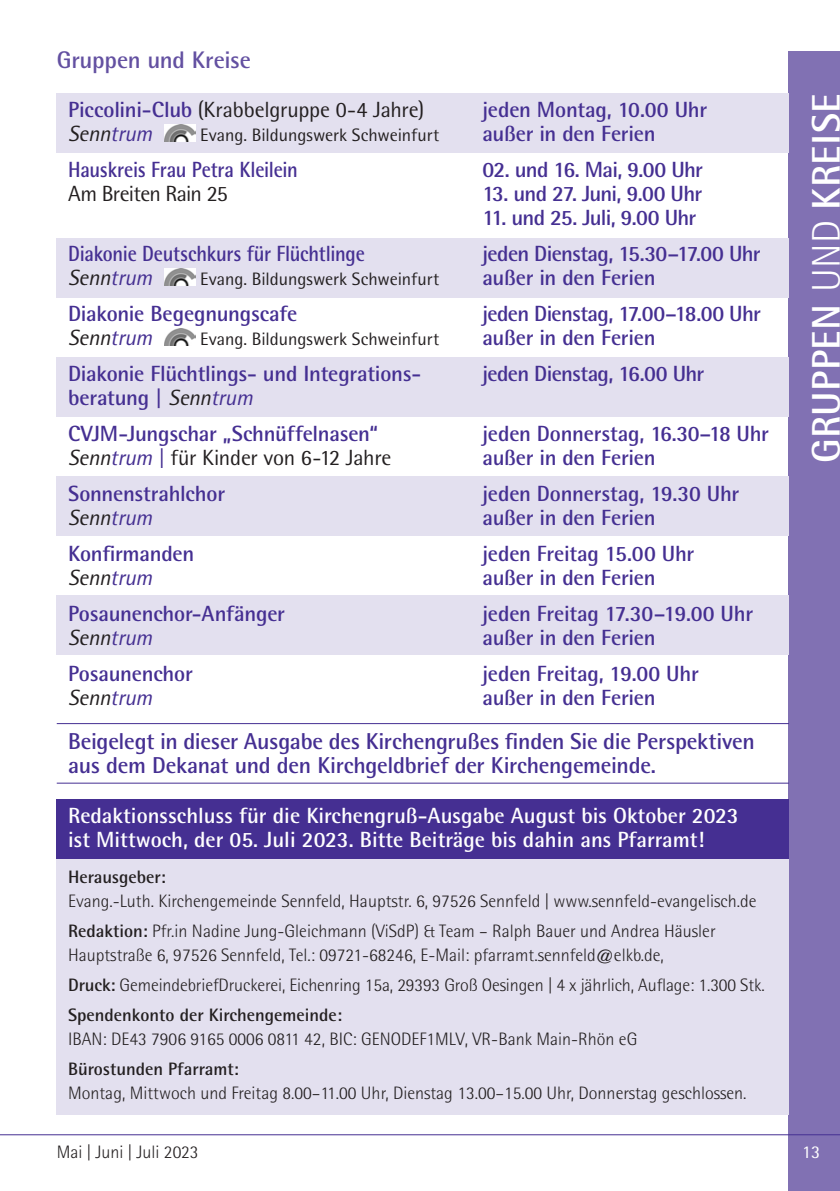
<style>
.page{position:relative;width:840px;height:1191px;background:#fff}
.page>*{position:absolute;margin:0;border:0;box-sizing:border-box;transform-origin:0 0}
.t1{font:700 40px "Rotis Semi Sans Std";letter-spacing:.01em;color:#fff}
.t2{font:700 24px "Rotis Semi Sans Std";letter-spacing:-.005em;color:#6350a1}
.t3{font:700 23px/24px "Rotis Semi Sans Std";letter-spacing:-.01em;color:#452f92}
.t4{font:700 22px/36px "Rotis Semi Sans Std";letter-spacing:-.015em;color:#452f92}
.t5{font:700 22px/24px "Rotis Semi Sans Std";color:#fff}
.t6{font:22px "Rotis Semi Sans Std";letter-spacing:-.015em;color:#231f20}
.t7{font:700 22px "Rotis Semi Sans Std";letter-spacing:-.015em;color:#452f92;scale:.9 1}
.t8{font:italic 22px "Rotis Semi Sans Std";letter-spacing:-.015em;color:#231f20}
.t9{font:700 22px "Rotis Semi Sans Std";letter-spacing:-.035em;color:#452f92}
.t10{font:22px "Rotis Semi Sans Std";letter-spacing:-.035em;color:#231f20}
.t11{font:300 18px/30px "Rotis Semi Sans Std";color:#231f20}
.t12{font:18px "Rotis Semi Sans Std";color:#231f20}
.t13{font:700 18px "Rotis Semi Sans Std";color:#231f20}
.t14{font:18px "Rotis Semi Sans Std";color:#fff}
.s1{font-weight:700;color:#452f92}
.s2{color:#452f92}
.s3{font-weight:400;font-style:italic;color:#231f20}
.s4{font-weight:400;font-style:italic}
.s5{font-style:italic}
.s6{font-style:italic;color:#452f92}
.s7{font-weight:700}
.s8{font-weight:300}
</style>
<div class="page">
<div style="left:788px;top:51px;width:51px;height:1140px;background:#8171b3"></div>
<hr style="left:0;top:1134px;width:839px;height:1px;background:#452f92">
<div style="left:57px;top:94px;width:731px;height:59px;background:#e3e0ef"></div>
<div style="left:57px;top:238px;width:731px;height:60px;background:#e3e0ef"></div>
<div style="left:57px;top:357px;width:731px;height:60px;background:#e3e0ef"></div>
<div style="left:57px;top:476px;width:731px;height:60px;background:#e3e0ef"></div>
<div style="left:57px;top:595px;width:731px;height:60px;background:#e3e0ef"></div>
<img style="left:164px;top:124px;width:31px;height:17px">
<img style="left:164px;top:268px;width:31px;height:17px">
<img style="left:164px;top:328px;width:31px;height:17px">
<hr style="left:57px;top:782px;width:731px;height:1px;background:#452f92">
<hr style="left:57px;top:723px;width:731px;height:1px;background:#452f92">
<div style="left:57px;top:859px;width:731px;height:255px;background:#e3e0ef"></div>
<div style="left:57px;top:799px;width:731px;height:60px;background:#452f92"></div>
<p class="t2" style="left:57px;top:45px;width:196px">Gruppen und Kreise</p>
<p class="t6" style="left:68px;top:97px;width:357px"><span class="s1">Piccolini-Club</span> (Krabbelgruppe 0-4 Jahre)</p>
<p class="t4" style="left:482px;top:91px;width:226px">jeden Montag, 10.00 Uhr</p>
<p class="t8" style="left:68px;top:120px;width:86px">Senn<span class="s2">trum</span></p>
<p class="t12" style="left:200px;top:125px;width:240px">Evang. Bildungswerk Schweinfurt</p>
<p class="t4" style="left:482px;top:115px;width:174px">außer in den Ferien</p>
<p class="t7" style="left:68px;top:156px;width:257px">Hauskreis Frau Petra Kleilein</p>
<p class="t4" style="left:482px;top:151px;width:222px">02. und 16. Mai, 9.00 Uhr</p>
<p class="t10" style="left:68px;top:181px;width:161px">Am Breiten Rain 25</p>
<p class="t9" style="left:482px;top:180px;width:221px">13. und 27. Juni, 9.00 Uhr</p>
<p class="t9" style="left:482px;top:204px;width:215px">11. und 25. Juli, 9.00 Uhr</p>
<p class="t7" style="left:68px;top:240px;width:331px">Diakonie Deutschkurs für Flüchtlinge</p>
<p class="t4" style="left:482px;top:235px;width:279px">jeden Dienstag, 15.30–17.00 Uhr</p>
<p class="t8" style="left:68px;top:264px;width:86px">Senn<span class="s2">trum</span></p>
<p class="t12" style="left:200px;top:269px;width:240px">Evang. Bildungswerk Schweinfurt</p>
<p class="t4" style="left:482px;top:259px;width:174px">außer in den Ferien</p>
<p class="t4" style="left:68px;top:295px;width:231px">Diakonie Begegnungscafe</p>
<p class="t4" style="left:482px;top:295px;width:280px">jeden Dienstag, 17.00–18.00 Uhr</p>
<p class="t8" style="left:68px;top:324px;width:86px">Senn<span class="s2">trum</span></p>
<p class="t12" style="left:200px;top:329px;width:240px">Evang. Bildungswerk Schweinfurt</p>
<p class="t4" style="left:482px;top:319px;width:174px">außer in den Ferien</p>
<p class="t4" style="left:68px;top:355px;width:354px">Diakonie Flüchtlings- und Integrations-</p>
<p class="t4" style="left:482px;top:355px;width:223px">jeden Dienstag, 16.00 Uhr</p>
<p class="t4" style="left:68px;top:379px;width:311px">beratung | <span class="s3">Senn</span><span class="s4">trum<br></span>CVJM-Jungschar „Schnüffelnasen“</p>
<p class="t4" style="left:482px;top:415px;width:288px">jeden Donnerstag, 16.30–18 Uhr</p>
<p class="t6" style="left:68px;top:445px;width:325px"><span class="s5">Senn</span><span class="s6">trum |</span> für Kinder von 6-12 Jahre</p>
<p class="t4" style="left:482px;top:439px;width:174px">außer in den Ferien</p>
<p class="t4" style="left:68px;top:475px;width:158px">Sonnenstrahlchor</p>
<p class="t4" style="left:482px;top:475px;width:258px">jeden Donnerstag, 19.30 Uhr</p>
<p class="t8" style="left:68px;top:504px;width:86px">Senn<span class="s2">trum</span></p>
<p class="t4" style="left:482px;top:499px;width:174px">außer in den Ferien</p>
<p class="t4" style="left:68px;top:535px;width:128px">Konfirmanden</p>
<p class="t4" style="left:482px;top:535px;width:213px">jeden Freitag 15.00 Uhr</p>
<p class="t8" style="left:68px;top:564px;width:86px">Senn<span class="s2">trum</span></p>
<p class="t4" style="left:482px;top:559px;width:174px">außer in den Ferien</p>
<p class="t4" style="left:68px;top:595px;width:218px">Posaunenchor-Anfänger</p>
<p class="t4" style="left:482px;top:595px;width:272px">jeden Freitag 17.30–19.00 Uhr</p>
<p class="t8" style="left:68px;top:624px;width:86px">Senn<span class="s2">trum</span></p>
<p class="t4" style="left:482px;top:619px;width:174px">außer in den Ferien</p>
<p class="t4" style="left:68px;top:655px;width:126px">Posaunenchor</p>
<p class="t4" style="left:482px;top:655px;width:218px">jeden Freitag, 19.00 Uhr</p>
<p class="t8" style="left:68px;top:684px;width:86px">Senn<span class="s2">trum</span></p>
<p class="t4" style="left:482px;top:679px;width:174px">außer in den Ferien</p>
<p class="t3" style="left:68px;top:728px;width:688px">Beigelegt in dieser Ausgabe des Kirchengrußes finden Sie die Perspektiven aus dem Dekanat und den Kirchgeldbrief der Kirchengemeinde.</p>
<p class="t5" style="left:68px;top:803px;width:671px">Redaktionsschluss für die Kirchengruß-Ausgabe August bis Oktober 2023 ist Mittwoch, der 05. Juli 2023. Bitte Beiträge bis dahin ans Pfarramt!</p>
<p class="t13" style="left:68px;top:866px;width:99px">Herausgeber:</p>
<p class="t11" style="left:68px;top:886px;width:689px">Evang.-Luth. Kirchengemeinde Sennfeld, Hauptstr. 6, 97526 Sennfeld | www.sennfeld-evangelisch.de<br><span class="s7">Redaktion:</span> Pfr.in Nadine Jung-Gleichmann (ViSdP) &amp; Team – Ralph Bauer und Andrea Häusler</p>
<p class="t11" style="left:68px;top:940px;width:697px">Hauptstraße 6, 97526 Sennfeld, Tel.: 09721-68246, E-Mail: pfarramt.sennfeld@elkb.de,<br><span class="s7">Druck:</span> GemeindebriefDruckerei, Eichenring 15a, 29393 Groß Oesingen | 4 x jährlich, Auflage: 1.300 Stk.<br><span class="s7">Spendenkonto der Kirchengemeinde:</span></p>
<p class="t11" style="left:68px;top:1024px;width:570px">IBAN: DE43 7906 9165 0006 0811 42, BIC: GENODEF1MLV, VR-Bank Main-Rhön eG</p>
<p class="t13" style="left:68px;top:1058px;width:172px">Bürostunden Pfarramt:</p>
<p class="t11" style="left:68px;top:1078px;width:679px">Montag, Mittwoch und Freitag 8.00–11.00 Uhr, Dienstag 13.00–15.00 Uhr, Donnerstag geschlossen.</p>
<h1 class="t1" style="left:801px;top:463px;width:371px;rotate:-90deg">GRUPPEN <span class="s8">UND</span> KREISE</h1>
<p class="t11" style="left:57px;top:1137px;width:143px">Mai | Juni | Juli 2023</p>
<p class="t14" style="left:801px;top:1141px;width:20px">13</p>
</div>
